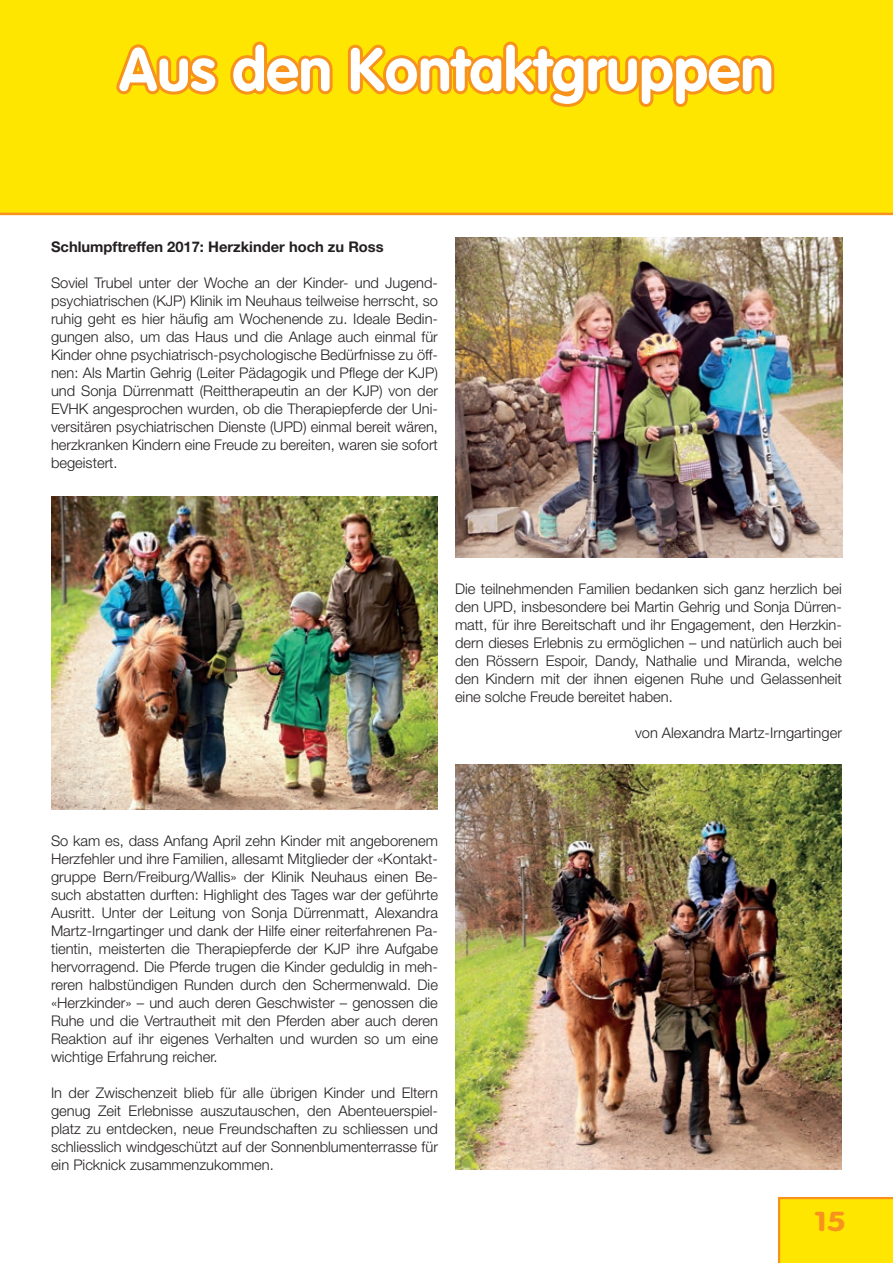
<style>
.page{position:relative;width:893px;height:1263px;background:#fff}
.page>*{position:absolute;margin:0;border:0;box-sizing:border-box;transform-origin:0 0}
.t1{font:700 60px "VAG Rounded Std";color:#fff}
.t2{font:700 27px "VAG Rounded Std";color:#f7931d;scale:1.26 1}
.t3{font:300 14.7px/18px "Helvetica Neue LT Std";color:#231f20;text-align:justify}
.t4{font:700 14.7px "Helvetica Neue LT Std";color:#231f20}
</style>
<div class="page">
<svg style="left:778px;top:1197px;width:115px;height:66px;background:#fee102"></svg>
<div style="left:0;top:0;width:893px;height:213px;background:#ffe601"></div>
<svg style="left:116px;top:44px;width:103px;height:51px"></svg>
<svg style="left:230px;top:41px;width:103px;height:54px"></svg>
<svg style="left:347px;top:41px;width:428px;height:66px"></svg>
<hr style="left:0;top:213px;width:893px;height:2px;background:#f7931d">
<img style="left:51px;top:496px;width:387px;height:314px">
<img style="left:455px;top:764px;width:387px;height:405px">
<img style="left:455px;top:238px;width:387px;height:319px">
<h1 class="t1" style="left:119px;top:35px;width:656px">Aus den Kontaktgruppen</h1>
<p class="t4" style="left:51px;top:238px;width:334px">Schlumpftreffen 2017: Herzkinder hoch zu Ross</p>
<p class="t3" style="left:51px;top:273px;width:388px">Soviel Trubel unter der Woche an der Kinder- und Jugend&shy;psychiatrischen (KJP) Klinik im Neuhaus teilweise herrscht, so ruhig geht es hier häufig am Wochenende zu. Ideale Bedin&shy;gungen also, um das Haus und die Anlage auch einmal für Kinder ohne psychiatrisch-psychologische Bedürfnisse zu öff&shy;nen: Als Martin Gehrig (Leiter Pädagogik und Pflege der KJP) und Sonja Dürrenmatt (Reittherapeutin an der KJP) von der EVHK angesprochen wurden, ob die Therapiepferde der Uni&shy;versitären psychiatrischen Dienste (UPD) einmal bereit wären, herzkranken Kindern eine Freude zu bereiten, waren sie sofort begeistert.</p>
<p class="t3" style="left:455px;top:579px;width:388px">Die teilnehmenden Familien bedanken sich ganz herzlich bei den UPD, insbesondere bei Martin Gehrig und Sonja Dürren&shy;matt, für ihre Bereitschaft und ihr Engagement, den Herzkin&shy;dern dieses Erlebnis zu ermöglichen – und natürlich auch bei den Rössern Espoir, Dandy, Nathalie und Miranda, welche den Kindern mit der ihnen eigenen Ruhe und Gelassenheit eine solche Freude bereitet haben.</p>
<p class="t3" style="left:635px;top:723px;width:208px">von Alexandra Martz-Irngartinger</p>
<p class="t3" style="left:51px;top:831px;width:388px">So kam es, dass Anfang April zehn Kinder mit angeborenem Herzfehler und ihre Familien, allesamt Mitglieder der «Kontakt&shy;gruppe Bern/Freiburg/Wallis» der Klinik Neuhaus einen Be&shy;such abstatten durften: Highlight des Tages war der geführte Ausritt. Unter der Leitung von Sonja Dürrenmatt, Alexandra Martz-Irngartinger und dank der Hilfe einer reiterfahrenen Pa&shy;tientin, meisterten die Therapiepferde der KJP ihre Aufgabe hervorragend. Die Pferde trugen die Kinder geduldig in meh&shy;reren halbstündigen Runden durch den Schermenwald. Die «Herzkinder» – und auch deren Geschwister – genossen die Ruhe und die Vertrautheit mit den Pferden aber auch deren Reaktion auf ihr eigenes Verhalten und wurden so um eine wichtige Erfahrung reicher.</p>
<p class="t3" style="left:51px;top:1083px;width:388px">In der Zwischenzeit blieb für alle übrigen Kinder und Eltern genug Zeit Erlebnisse auszutauschen, den Abenteuerspiel&shy;platz zu entdecken, neue Freundschaften zu schliessen und schliesslich windgeschützt auf der Sonnenblumenterrasse für ein Picknick zusammenzukommen.</p>
<h2 class="t2" style="left:814px;top:1206px;width:27px">15</h2>
</div>
